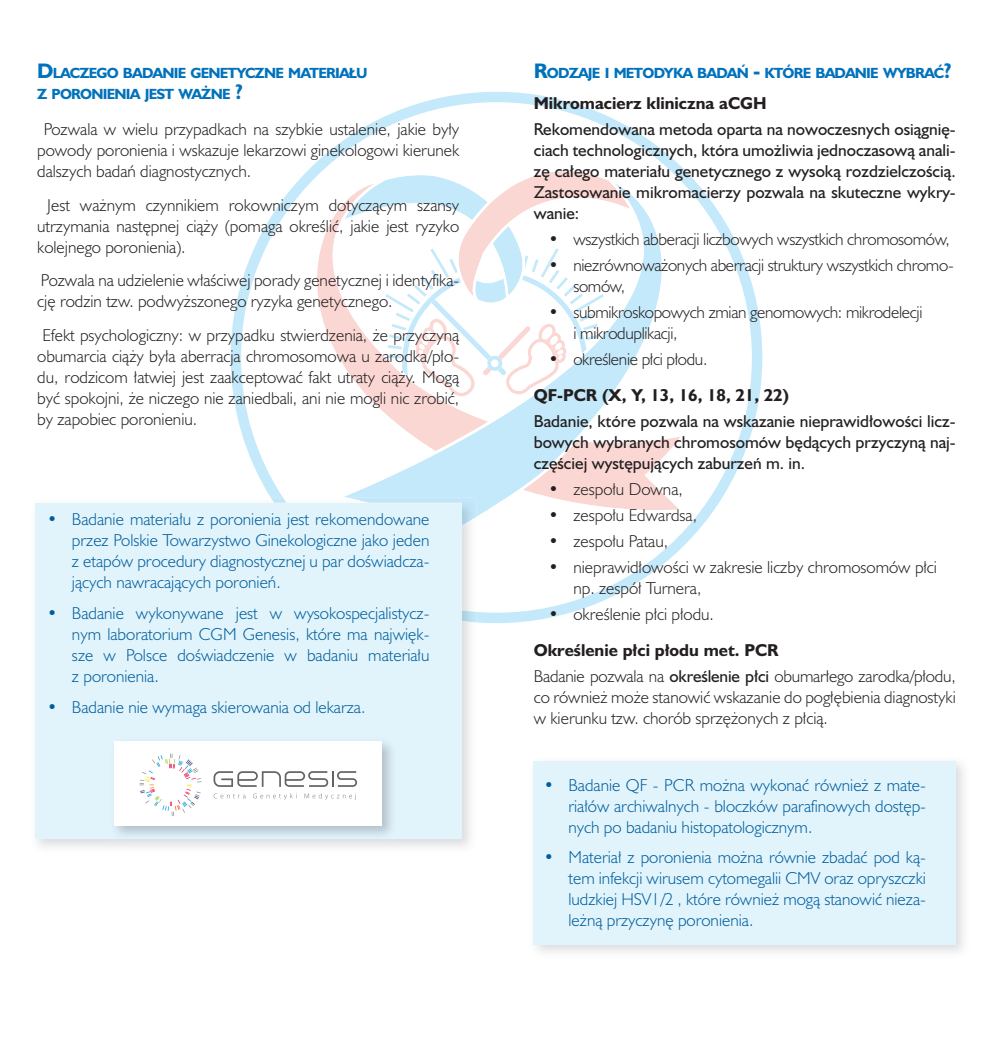
<style>
.page{position:relative;width:993px;height:1042px;background:#fff}
.page>*{position:absolute;margin:0;border:0;box-sizing:border-box;transform-origin:0 0}
.t1{font:300 15.75px/21px "Humanst 521 Lt PL";color:#231f20;text-align:justify}
.t2{font:300 15.75px/21px "Humanst 521 Lt PL";color:#005d9c;text-align:justify}
.t3{font:15.75px/21px "Humanst 521 PL";color:#231f20;text-align:justify}
.t4{font:300 15.75px/21px "Humanst 521 Lt PL";letter-spacing:-.02em;color:#231f20}
.t5{font:700 15.75px "Humanst 521 PL";color:#231f20}
.t6{font:700 13.47px/21px "Humanst 521 PL";letter-spacing:-.055em;color:#0072bc}
.s1{font-size:19.25px}
.s2{font-family:"Humanst 521 PL";font-weight:400}
</style>
<div class="page">
<svg style="left:230px;top:92px;width:532px;height:531px"></svg>
<svg style="left:262px;top:177px;width:73px;height:321px"></svg>
<svg style="left:343px;top:169px;width:289px;height:7px"></svg>
<svg style="left:335px;top:176px;width:419px;height:344px"></svg>
<div style="left:533px;top:761px;width:422px;height:183px;background:#e1f4fc"></div>
<img style="left:271px;top:498px;width:205px;height:124px">
<img style="left:337px;top:498px;width:139px;height:30px">
<div style="left:35px;top:503px;width:426px;height:335px;background:#e1f4fc"></div>
<img style="left:110px;top:741px;width:286px;height:100px">
<div style="left:115px;top:742px;width:267px;height:84px;background:#fff"></div>
<svg style="left:214px;top:793px;width:31px;height:5px"></svg>
<svg style="left:253px;top:793px;width:44px;height:7px"></svg>
<svg style="left:304px;top:793px;width:52px;height:7px"></svg>
<svg style="left:139px;top:753px;width:62px;height:63px"></svg>
<svg style="left:213px;top:771px;width:144px;height:16px"></svg>
<p class="t6" style="left:37px;top:63px;width:331px"><span class="s1">D</span>LACZEGO BADANIE GENETYCZNE MATERIAŁU<br>Z PORONIENIA JEST WAŻNE <span class="s1">?</span></p>
<p class="t1" style="left:37px;top:119px;width:423px;text-indent:6px">Pozwala w wielu przypadkach na szybkie ustalenie, jakie były powody poronienia i wskazuje lekarzowi ginekologowi kierunek dalszych badań diagnostycznych.</p>
<p class="t1" style="left:37px;top:194px;width:423px;text-indent:10px">Jest ważnym czynnikiem rokowniczym dotyczącym szansy utrzymania następnej ciąży (pomaga określić, jakie jest ryzyko kolejnego poronienia).</p>
<p class="t1" style="left:37px;top:269px;width:423px">Pozwala na udzielenie właściwej porady genetycznej i identyfika&shy;cję rodzin tzw. podwyższonego ryzyka genetycznego.</p>
<p class="t1" style="left:37px;top:324px;width:423px;text-indent:5px">Efekt psychologiczny: w przypadku stwierdzenia, że przyczyną obumarcia ciąży była aberracja chromosomowa u zarodka/pło&shy;du, rodzicom łatwiej jest zaakceptować fakt utraty ciąży. Mogą być spokojni, że niczego nie zaniedbali, ani nie mogli nic zrobić, by zapobiec poronieniu.</p>
<p class="t2" style="left:72px;top:508px;width:359px;text-indent:-25px">• Badanie materiału z poronienia jest rekomendowane przez Polskie Towarzystwo Ginekologiczne jako jeden z etapów procedury diagnostycznej u par doświadcza&shy;jących nawracających poronień.</p>
<p class="t2" style="left:72px;top:602px;width:359px;text-indent:-25px">• Badanie wykonywane jest w wysokospecjalistycz&shy;nym laboratorium CGM Genesis, które ma najwięk&shy;sze w Polsce doświadczenie w badaniu materiału z poronienia.</p>
<p class="t2" style="left:47px;top:696px;width:320px">• Badanie nie wymaga skierowania od lekarza.</p>
<p class="t6" style="left:533px;top:63px;width:419px"><span class="s1">R</span>ODZAJE I METODYKA BADAŃ <span class="s1">-</span> KTÓRE BADANIE WYBRAĆ<span class="s1">?</span></p>
<p class="t5" style="left:533px;top:93px;width:234px">Mikromacierz kliniczna aCGH</p>
<p class="t3" style="left:533px;top:119px;width:423px">Rekomendowana metoda oparta na nowoczesnych osiągnię&shy;ciach technologicznych, która umożliwia jednoczasową anali&shy;zę całego materiału genetycznego z wysoką rozdzielczością.<br>Zastosowanie mikromacierzy pozwala na skuteczne wykry&shy;wanie:</p>
<p class="t4" style="left:548px;top:229px;width:403px">• wszystkich abberacji liczbowych wszystkich chromosomów,</p>
<p class="t4" style="left:573px;top:255px;width:382px;text-indent:-25px">• niezrównoważonych aberracji struktury wszystkich chromo&shy;somów,</p>
<p class="t4" style="left:573px;top:301px;width:350px;text-indent:-25px">• submikroskopowych zmian genomowych: mikrodelecji i mikroduplikacji,</p>
<p class="t4" style="left:548px;top:348px;width:160px">• określenie płci płodu.</p>
<p class="t5" style="left:533px;top:384px;width:257px">QF-PCR (X, Y, 13, 16, 18, 21, 22)</p>
<p class="t3" style="left:533px;top:410px;width:423px">Badanie, które pozwala na wskazanie nieprawidłowości licz&shy;bowych wybranych chromosomów będących przyczyną naj&shy;częściej występujących zaburzeń m. in.</p>
<p class="t1" style="left:548px;top:478px;width:136px">• zespołu Downa,</p>
<p class="t1" style="left:548px;top:504px;width:150px">• zespołu Edwardsa,</p>
<p class="t1" style="left:548px;top:530px;width:121px">• zespołu Patau,</p>
<p class="t1" style="left:573px;top:556px;width:365px;text-indent:-25px">• nieprawidłowości w zakresie liczby chromosomów płci np. zespół Turnera,</p>
<p class="t1" style="left:548px;top:603px;width:167px">• określenie płci płodu.</p>
<p class="t5" style="left:533px;top:639px;width:246px">Określenie płci płodu met. PCR</p>
<p class="t1" style="left:533px;top:665px;width:423px">Badanie pozwala na <span class="s2">określenie płci</span> obumarłego zarodka/płodu, co również może stanowić wskazanie do pogłębienia diagnostyki w kierunku tzw. chorób sprzężonych z płcią.</p>
<p class="t2" style="left:568px;top:774px;width:359px;text-indent:-25px">• Badanie QF - PCR można wykonać również z mate&shy;riałów archiwalnych - bloczków parafinowych dostęp&shy;nych po badaniu histopatologicznym.</p>
<p class="t2" style="left:568px;top:847px;width:359px;text-indent:-25px">• Materiał z poronienia można równie zbadać pod ką&shy;tem infekcji wirusem cytomegalii CMV oraz opryszczki ludzkiej HSV1/2 , które również mogą stanowić nieza&shy;leżną przyczynę poronienia.</p>
</div>
